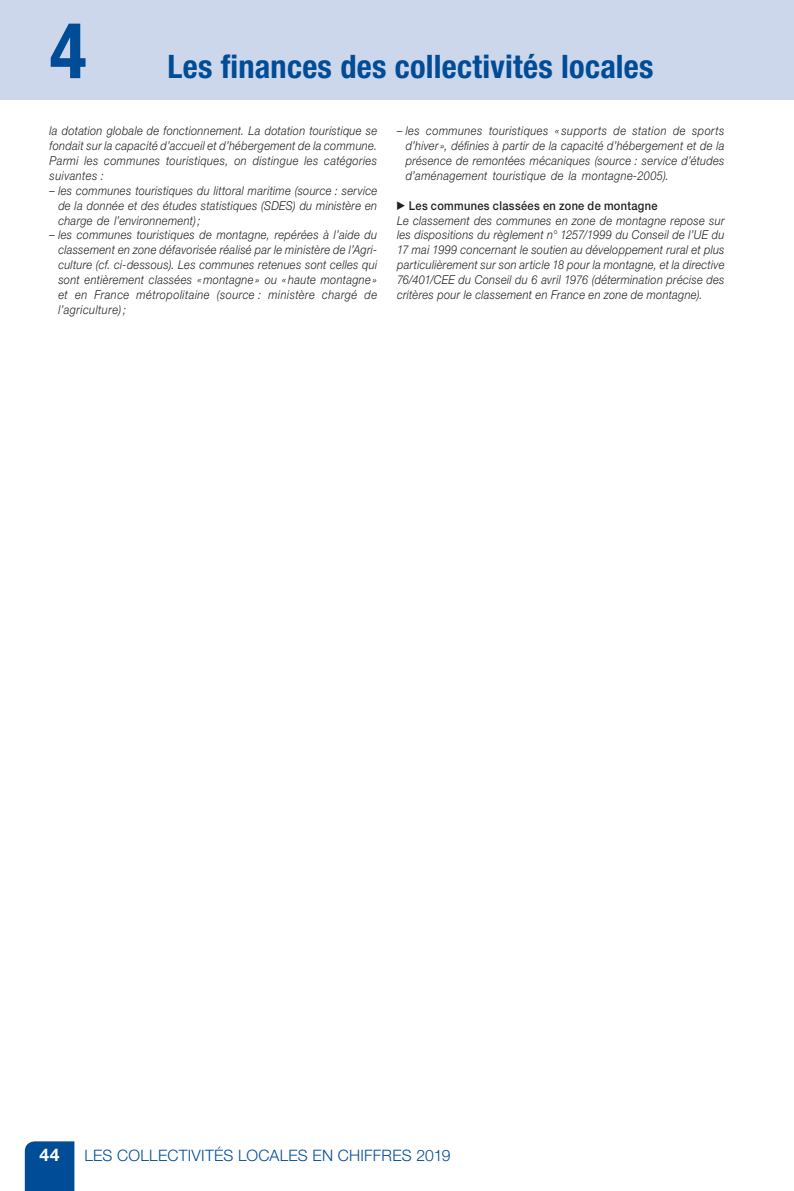
<style>
.page{position:relative;width:794px;height:1191px;background:#fff}
.page>*{position:absolute;margin:0;border:0;box-sizing:border-box;transform-origin:0 0}
._21-Numéro_sous-chap{font:700 condensed 77px "Helvetica Neue LT Std";color:#004c97}
._20a-Sous-chap_gauch{font:700 condensed 32.38px "Helvetica Neue LT Std";color:#004c97}
.t1{font:700 17.5px "Helvetica Neue LT Std";color:#fff}
.t2{font:300 15.75px "Helvetica Neue LT Std";letter-spacing:.015em;color:#004c97}
._05-Définition_txt{font:italic 300 12.25px/14.9px "Helvetica Neue LT Std";letter-spacing:.035em;color:#231f20;text-align:justify;scale:.9 1}
.t3{font:500 12.25px "Helvetica Neue LT Std";letter-spacing:.03em;color:#231f20;scale:.9 1}
.s1{font-family:"Universal Newswith Comm Pi";font-weight:400;font-size:8.75px}
</style>
<div class="page">
<div style="left:25px;top:1141px;width:49px;height:50px;background:#004c97"></div>
<div style="left:0;top:0;width:794px;height:99px;background:#ccd7eb"></div>
<p class="_21-Numéro_sous-chap" style="left:50px;top:4px;width:38px">4</p>
<p class="_20a-Sous-chap_gauch" style="left:167px;top:47px;width:69px">LES FINANCESDESCO</p>
<p class="_20a-Sous-chap_gauch" style="left:434px;top:47px;width:21px">LLECTIVITÉSLOCALES</p>
<p class="_05-Définition_txt" style="left:50px;top:123px;width:365px">la dotation globale de fonctionnement. La dotation touristique se fondait sur la capacité d’accueil et d’hébergement de la commune.<br>Parmi les communes touristiques, on distingue les catégories suivantes :</p>
<p class="_05-Définition_txt" style="left:58px;top:183px;width:356px;text-indent:-9px">– les communes touristiques du littoral maritime (source : service de la donnée et des études statistiques (SDES) du ministère en charge de l’environnement) ;</p>
<p class="_05-Définition_txt" style="left:58px;top:227px;width:356px;text-indent:-9px">– les communes touristiques de montagne, repérées à l’aide du classement en zone défavorisée réalisé par le ministère de l’Agri&shy;culture (cf. ci-dessous). Les communes retenues sont celles qui sont entièrement classées « montagne » ou « haute montagne » et en France métropolitaine (source : ministère chargé de l’agriculture) ;</p>
<p class="_05-Définition_txt" style="left:406px;top:123px;width:356px;text-indent:-9px">– les communes touristiques « supports de station de sports d’hiver », définies à partir de la capacité d’hébergement et de la présence de remontées mécaniques (source : service d’études d’aménagement touristique de la montagne-2005).</p>
<p class="t3" style="left:397px;top:198px;width:291px"><span class="s1">0</span> Les communes classées en zone de montagne</p>
<p class="_05-Définition_txt" style="left:397px;top:213px;width:365px">Le classement des communes en zone de montagne repose sur les dispositions du règlement n° 1257/1999 du Conseil de l’UE du 17 mai 1999 concernant le soutien au développement rural et plus particulièrement sur son article 18 pour la montagne, et la directive 76/401/CEE du Conseil du 6 avril 1976 (détermination précise des critères pour le classement en France en zone de montagne).</p>
<h3 class="t1" style="left:40px;top:1144px;width:21px">44</h3>
<p class="t2" style="left:84px;top:1146px;width:368px">LES COLLECTIVITÉS LOCALES EN CHIFFRES 2019</p>
</div>
